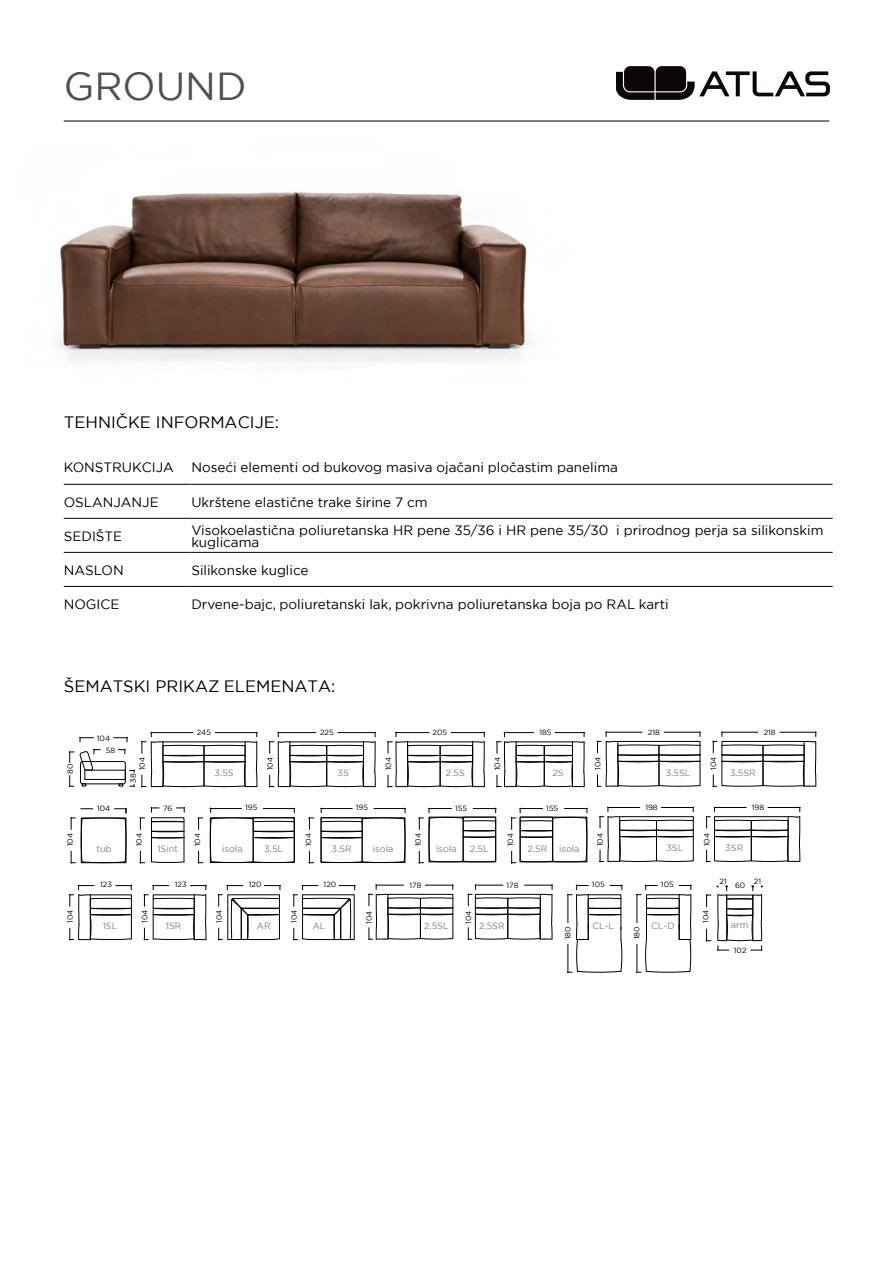
<style>
.page{position:relative;width:893px;height:1268px;background:#fff}
.page>*{position:absolute;margin:0;border:0;box-sizing:border-box;transform-origin:0 0}
.t1{font:39px "Gotham";color:#504f53}
.t2{font:16.5px "Gotham";color:#000}
.t3{font:13.5px/12px "Gotham";color:#000}
.t4{font:9.15px "Gotham";color:#818084}
.t5{font:7.65px/12px "Gotham";color:#000}
</style>
<div class="page">
<img style="left:55px;top:120px;width:477px;height:242px">
<svg style="left:616px;top:66px;width:213px;height:34px"></svg>
<hr style="left:64px;top:120px;width:765px;height:2px;background:#504f53">
<hr style="left:64px;top:484px;width:127px;height:1px;background:#000">
<hr style="left:191px;top:484px;width:642px;height:1px;background:#000">
<hr style="left:64px;top:518px;width:127px;height:1px;background:#000">
<hr style="left:191px;top:518px;width:642px;height:1px;background:#000">
<hr style="left:64px;top:552px;width:127px;height:1px;background:#000">
<hr style="left:191px;top:552px;width:642px;height:1px;background:#000">
<hr style="left:64px;top:586px;width:127px;height:1px;background:#000">
<hr style="left:191px;top:586px;width:642px;height:1px;background:#000">
<svg style="left:142px;top:732px;width:116px;height:55px"></svg>
<svg style="left:144px;top:885px;width:63px;height:55px"></svg>
<svg style="left:69px;top:885px;width:63px;height:55px"></svg>
<svg style="left:81px;top:808px;width:46px;height:55px"></svg>
<svg style="left:71px;top:817px;width:4px;height:12px"></svg>
<svg style="left:71px;top:851px;width:4px;height:12px"></svg>
<svg style="left:210px;top:807px;width:85px;height:56px"></svg>
<hr style="left:210px;top:808px;width:31px;height:1px;background:#000">
<hr style="left:263px;top:808px;width:32px;height:1px;background:#000">
<svg style="left:198px;top:817px;width:5px;height:12px"></svg>
<svg style="left:198px;top:851px;width:5px;height:12px"></svg>
<svg style="left:320px;top:808px;width:86px;height:55px"></svg>
<hr style="left:321px;top:808px;width:31px;height:1px;background:#000">
<hr style="left:374px;top:808px;width:31px;height:1px;background:#000">
<svg style="left:309px;top:817px;width:5px;height:12px"></svg>
<svg style="left:309px;top:851px;width:5px;height:12px"></svg>
<svg style="left:636px;top:884px;width:56px;height:88px"></svg>
<svg style="left:567px;top:884px;width:56px;height:88px"></svg>
<svg style="left:218px;top:885px;width:63px;height:55px"></svg>
<svg style="left:293px;top:885px;width:62px;height:55px"></svg>
<svg style="left:140px;top:817px;width:5px;height:12px"></svg>
<svg style="left:140px;top:851px;width:5px;height:12px"></svg>
<svg style="left:151px;top:807px;width:8px;height:5px"></svg>
<svg style="left:177px;top:807px;width:8px;height:5px"></svg>
<svg style="left:151px;top:820px;width:34px;height:42px"></svg>
<svg style="left:597px;top:731px;width:104px;height:56px"></svg>
<svg style="left:713px;top:731px;width:104px;height:56px"></svg>
<svg style="left:706px;top:807px;width:95px;height:55px"></svg>
<svg style="left:600px;top:807px;width:94px;height:55px"></svg>
<svg style="left:368px;top:884px;width:86px;height:55px"></svg>
<svg style="left:468px;top:884px;width:85px;height:55px"></svg>
<svg style="left:419px;top:808px;width:77px;height:55px"></svg>
<svg style="left:511px;top:808px;width:77px;height:55px"></svg>
<svg style="left:269px;top:732px;width:107px;height:55px"></svg>
<svg style="left:388px;top:732px;width:97px;height:55px"></svg>
<svg style="left:497px;top:732px;width:88px;height:55px"></svg>
<svg style="left:118px;top:749px;width:8px;height:4px"></svg>
<svg style="left:114px;top:737px;width:14px;height:4px"></svg>
<svg style="left:69px;top:749px;width:31px;height:37px"></svg>
<div style="left:80px;top:761px;width:46px;height:23px;border:1px solid #000;border-radius:2px"></div>
<svg style="left:79px;top:737px;width:14px;height:4px"></svg>
<svg style="left:706px;top:928px;width:5px;height:13px"></svg>
<svg style="left:706px;top:894px;width:5px;height:12px"></svg>
<svg style="left:717px;top:885px;width:46px;height:65px"></svg>
<h1 class="t1" style="left:64px;top:61px;width:184px">GROUND</h1>
<p class="t2" style="left:64px;top:411px;width:217px">TEHNIČKE INFORMACIJE:</p>
<p class="t3" style="left:64px;top:461px;width:112px">KONSTRUKCIJA</p>
<p class="t3" style="left:191px;top:461px;width:428px">Noseći elementi od bukovog masiva ojačani pločastim panelima</p>
<p class="t3" style="left:64px;top:495px;width:97px">OSLANJANJE</p>
<p class="t3" style="left:191px;top:495px;width:238px">Ukrštene elastične trake širine 7 cm</p>
<p class="t3" style="left:64px;top:529px;width:60px">SEDIŠTE</p>
<p class="t3" style="left:191px;top:523px;width:634px">Visokoelastična poliuretanska HR pene 35/36 i HR pene 35/30 i prirodnog perja sa silikonskim kuglicama</p>
<p class="t3" style="left:64px;top:563px;width:61px">NASLON</p>
<p class="t3" style="left:191px;top:563px;width:119px">Silikonske kuglice</p>
<p class="t3" style="left:64px;top:598px;width:57px">NOGICE</p>
<p class="t3" style="left:191px;top:598px;width:479px">Drvene-bajc, poliuretanski lak, pokrivna poliuretanska boja po RAL karti</p>
<p class="t2" style="left:64px;top:675px;width:273px">ŠEMATSKI PRIKAZ ELEMENATA:</p>
<p class="t5" style="left:106px;top:731px;width:11px;text-indent:-9px">104<br>58</p>
<p class="t5" style="left:197px;top:726px;width:16px">245</p>
<p class="t5" style="left:320px;top:726px;width:15px">225</p>
<p class="t5" style="left:432px;top:726px;width:16px">205</p>
<p class="t5" style="left:539px;top:726px;width:14px">185</p>
<p class="t5" style="left:648px;top:725px;width:14px">218</p>
<p class="t5" style="left:764px;top:725px;width:14px">218</p>
<p class="t5" style="left:64px;top:773px;width:12px;rotate:-90deg">80</p>
<p class="t5" style="left:97px;top:802px;width:15px">104</p>
<p class="t5" style="left:136px;top:770px;width:15px;rotate:-90deg">104</p>
<p class="t5" style="left:127px;top:782px;width:11px;rotate:-90deg">38</p>
<p class="t5" style="left:163px;top:801px;width:11px">76</p>
<p class="t4" style="left:215px;top:767px;width:21px">3.5S</p>
<p class="t5" style="left:264px;top:770px;width:15px;rotate:-90deg">104</p>
<p class="t5" style="left:245px;top:801px;width:14px">195</p>
<p class="t4" style="left:337px;top:767px;width:13px">3S</p>
<p class="t5" style="left:356px;top:801px;width:14px">195</p>
<p class="t5" style="left:382px;top:770px;width:15px;rotate:-90deg">104</p>
<p class="t4" style="left:446px;top:767px;width:21px">2.5S</p>
<p class="t5" style="left:455px;top:802px;width:14px">155</p>
<p class="t5" style="left:491px;top:770px;width:15px;rotate:-90deg">104</p>
<p class="t4" style="left:552px;top:767px;width:13px">2S</p>
<p class="t5" style="left:546px;top:802px;width:14px">155</p>
<p class="t5" style="left:591px;top:769px;width:15px;rotate:-90deg">104</p>
<p class="t4" style="left:666px;top:766px;width:26px">3.5SL</p>
<p class="t5" style="left:645px;top:800px;width:14px">198</p>
<p class="t5" style="left:707px;top:769px;width:15px;rotate:-90deg">104</p>
<p class="t4" style="left:730px;top:766px;width:27px">3.5SR</p>
<p class="t5" style="left:752px;top:800px;width:14px">198</p>
<p class="t5" style="left:64px;top:846px;width:15px;rotate:-90deg">104</p>
<p class="t5" style="left:133px;top:846px;width:15px;rotate:-90deg">104</p>
<p class="t5" style="left:191px;top:846px;width:15px;rotate:-90deg">104</p>
<p class="t5" style="left:302px;top:846px;width:15px;rotate:-90deg">104</p>
<p class="t5" style="left:412px;top:846px;width:15px;rotate:-90deg">104</p>
<p class="t5" style="left:504px;top:846px;width:15px;rotate:-90deg">104</p>
<p class="t4" style="left:96px;top:842px;width:17px">tub</p>
<p class="t4" style="left:157px;top:842px;width:22px">1Sint</p>
<p class="t4" style="left:264px;top:842px;width:21px">3.5L</p>
<p class="t4" style="left:332px;top:842px;width:21px">3.5R</p>
<p class="t4" style="left:222px;top:842px;width:22px">isola</p>
<p class="t4" style="left:373px;top:842px;width:22px">isola</p>
<p class="t4" style="left:436px;top:842px;width:22px">isola</p>
<p class="t4" style="left:470px;top:842px;width:20px">2.5L</p>
<p class="t4" style="left:528px;top:842px;width:21px">2.5R</p>
<p class="t4" style="left:559px;top:842px;width:22px">isola</p>
<p class="t5" style="left:594px;top:846px;width:15px;rotate:-90deg">104</p>
<p class="t5" style="left:701px;top:846px;width:15px;rotate:-90deg">104</p>
<p class="t4" style="left:666px;top:841px;width:19px">3SL</p>
<p class="t4" style="left:725px;top:841px;width:19px">3SR</p>
<p class="t5" style="left:100px;top:878px;width:13px">123</p>
<p class="t5" style="left:175px;top:878px;width:13px">123</p>
<p class="t5" style="left:249px;top:878px;width:14px">120</p>
<p class="t5" style="left:592px;top:878px;width:14px">105</p>
<p class="t5" style="left:324px;top:878px;width:14px">120</p>
<p class="t5" style="left:410px;top:878px;width:14px">178</p>
<p class="t5" style="left:507px;top:878px;width:14px">178</p>
<p class="t5" style="left:661px;top:878px;width:14px">105</p>
<p class="t5" style="left:719px;top:874px;width:9px">21</p>
<p class="t5" style="left:754px;top:874px;width:9px">21</p>
<p class="t5" style="left:735px;top:879px;width:12px">60</p>
<p class="t5" style="left:64px;top:923px;width:15px;rotate:-90deg">104</p>
<p class="t5" style="left:139px;top:923px;width:15px;rotate:-90deg">104</p>
<p class="t5" style="left:213px;top:923px;width:15px;rotate:-90deg">104</p>
<p class="t5" style="left:288px;top:923px;width:15px;rotate:-90deg">104</p>
<p class="t5" style="left:363px;top:923px;width:15px;rotate:-90deg">104</p>
<p class="t5" style="left:462px;top:923px;width:15px;rotate:-90deg">104</p>
<p class="t4" style="left:424px;top:919px;width:26px">2.5SL</p>
<p class="t4" style="left:479px;top:919px;width:27px">2.5SR</p>
<p class="t4" style="left:103px;top:920px;width:16px">1SL</p>
<p class="t4" style="left:166px;top:920px;width:17px">1SR</p>
<p class="t4" style="left:257px;top:920px;width:15px">AR</p>
<p class="t4" style="left:313px;top:919px;width:14px">AL</p>
<p class="t4" style="left:592px;top:920px;width:23px">CL-L</p>
<p class="t4" style="left:651px;top:920px;width:25px">CL-D</p>
<p class="t5" style="left:561px;top:939px;width:14px;rotate:-90deg">180</p>
<p class="t5" style="left:630px;top:939px;width:14px;rotate:-90deg">180</p>
<p class="t5" style="left:700px;top:922px;width:15px;rotate:-90deg">104</p>
<p class="t4" style="left:731px;top:918px;width:19px">arm</p>
<p class="t5" style="left:734px;top:944px;width:14px">102</p>
</div>
